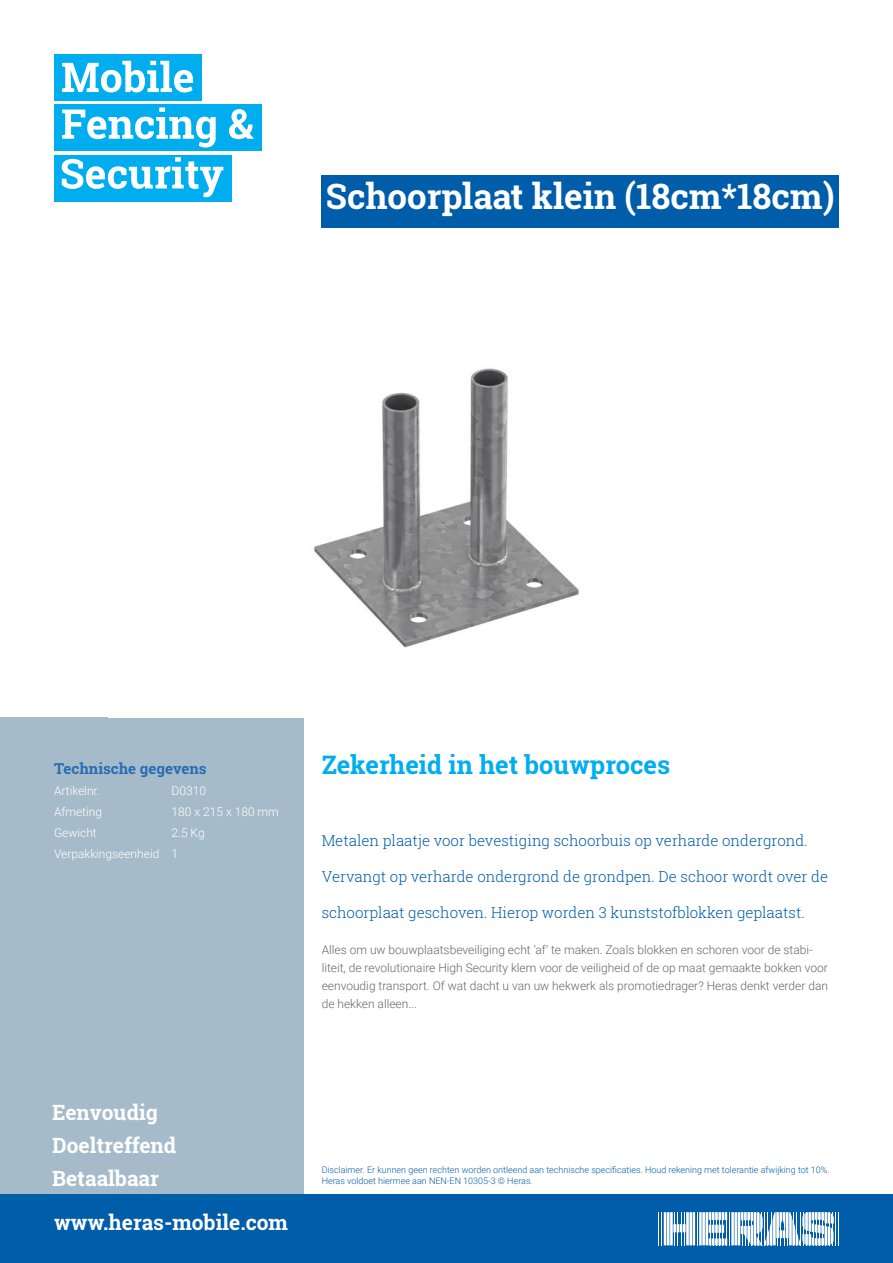
<style>
.page{position:relative;width:893px;height:1263px;background:#fff}
.page>*{position:absolute;margin:0;border:0;box-sizing:border-box;transform-origin:0 0}
.t1{font:700 34.95px "Roboto Slab";color:#fff}
.t2{font:700 25.5px "Roboto Slab";color:#00aeef}
.t3{font:700 21px/33px "Roboto Slab";color:#fff}
.t4{font:300 15px "Roboto Slab";color:#005daa}
.t5{font:700 15px "Roboto Slab";color:#286cb3}
.t6{font:300 12px/18px "Roboto";color:#67676b}
.t7{font:300 12px/21px "Roboto";color:#fff}
.t8{font:300 9px/10.8px "Roboto";color:#005daa}
</style>
<div class="page">
<div style="left:0;top:717px;width:304px;height:492px;background:#a5bbc9"></div>
<div style="left:322px;top:175px;width:517px;height:53px;background:#005daa"></div>
<img style="left:314px;top:368px;width:265px;height:280px">
<div style="left:0;top:1195px;width:893px;height:68px;background:#005daa"></div>
<hr style="left:658px;top:1212px;width:1px;height:33px;background:#fff">
<hr style="left:662px;top:1212px;width:1px;height:33px;background:#fff">
<hr style="left:697px;top:1212px;width:1px;height:33px;background:#fff">
<hr style="left:835px;top:1212px;width:1px;height:33px;background:#fff">
<hr style="left:838px;top:1212px;width:1px;height:33px;background:#fff">
<svg style="left:664px;top:1212px;width:31px;height:33px"></svg>
<hr style="left:705px;top:1212px;width:3px;height:33px;background:#fff">
<hr style="left:702px;top:1212px;width:3px;height:33px;background:#fff">
<hr style="left:699px;top:1212px;width:3px;height:33px;background:#fff">
<svg style="left:709px;top:1212px;width:125px;height:33px"></svg>
<div style="left:54px;top:54px;width:147px;height:47px;background:#00aeef"></div>
<div style="left:54px;top:104px;width:207px;height:47px;background:#00aeef"></div>
<div style="left:54px;top:155px;width:177px;height:46px;background:#00aeef"></div>
<svg style="left:62px;top:61px;width:131px;height:31px"></svg>
<svg style="left:62px;top:107px;width:154px;height:40px"></svg>
<svg style="left:229px;top:109px;width:25px;height:30px"></svg>
<svg style="left:62px;top:157px;width:161px;height:40px"></svg>
<h1 class="t1" style="left:326px;top:172px;width:510px">Schoorplaat klein (18cm*18cm)</h1>
<p class="t5" style="left:54px;top:758px;width:154px">Technische gegevens</p>
<p class="t7" style="left:54px;top:780px;width:47px">Artikelnr.</p>
<p class="t7" style="left:172px;top:780px;width:36px">D0310</p>
<p class="t7" style="left:54px;top:801px;width:50px">Afmeting</p>
<p class="t7" style="left:172px;top:801px;width:109px">180 x 215 x 180 mm</p>
<p class="t7" style="left:54px;top:822px;width:44px">Gewicht</p>
<p class="t7" style="left:54px;top:822px;width:152px;text-indent:118px">2.5 Kg<br>Verpakkingseenheid 1</p>
<h2 class="t2" style="left:322px;top:747px;width:350px">Zekerheid in het bouwproces</h2>
<p class="t4" style="left:322px;top:830px;width:488px">Metalen plaatje voor bevestiging schoorbuis op verharde ondergrond.</p>
<p class="t4" style="left:322px;top:866px;width:508px">Vervangt op verharde ondergrond de grondpen. De schoor wordt over de</p>
<p class="t4" style="left:322px;top:902px;width:485px">schoorplaat geschoven. Hierop worden 3 kunststofblokken geplaatst.</p>
<p class="t6" style="left:322px;top:940px;width:508px">Alles om uw bouwplaatsbeveiliging echt ‘af’ te maken. Zoals blokken en schoren voor de stabi&shy;liteit, de revolutionaire High Security klem voor de veiligheid of de op maat gemaakte bokken voor eenvoudig transport. Of wat dacht u van uw hekwerk als promotiedrager? Heras denkt verder dan de hekken alleen...</p>
<h3 class="t3" style="left:52px;top:1095px;width:126px">Eenvoudig<br>Doeltreffend<br>Betaalbaar</h3>
<h3 class="t3" style="left:54px;top:1206px;width:236px">www.heras-mobile.com</h3>
<p class="t8" style="left:322px;top:1164px;width:509px">Disclaimer. Er kunnen geen rechten worden ontleend aan technische specificaties. Houd rekening met tolerantie afwijking tot 10%.<br>Heras voldoet hiermee aan NEN-EN 10305-3 © Heras.</p>
</div>
